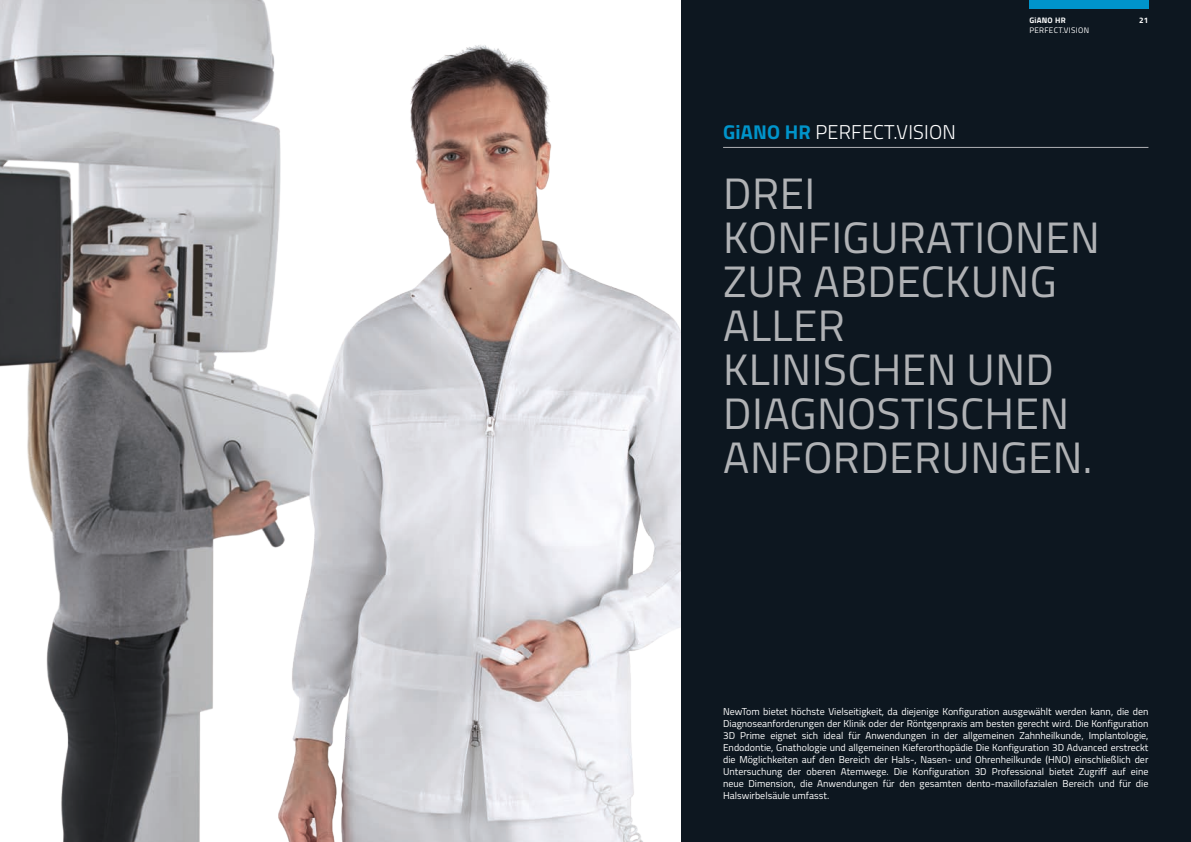
<style>
.page{position:relative;width:1191px;height:842px;background:#fff}
.page>*{position:absolute;margin:0;border:0;box-sizing:border-box;transform-origin:0 0}
.t1{font:44px/44px "Titillium";letter-spacing:.01em;color:#b0b2b5}
.t2{font:300 20px "Titillium";letter-spacing:.01em;color:#fff}
.t3{font:10px/12px "Titillium";color:#fff;text-align:justify}
.t4{font:8px "Titillium";letter-spacing:.04em;color:#fff}
.t5{font:700 8px "Titillium";letter-spacing:.03em;color:#fff}
.s1{font-weight:700;color:#0094ca}
</style>
<div class="page">
<div style="left:672px;top:0;width:519px;height:842px;background:#0d1720"></div>
<hr style="left:723px;top:147px;width:425px;height:1px;background:#b0b2b5">
<div style="left:1029px;top:0;width:119px;height:9px;background:#0094ca"></div>
<img style="left:0;top:0;width:680px;height:842px">
<p class="t5" style="left:1029px;top:14px;width:38px">GiANO HR</p>
<p class="t4" style="left:1029px;top:24px;width:61px">PERFECT.VISION</p>
<h2 class="t2" style="left:723px;top:117px;width:234px"><span class="s1">GiANO HR</span> PERFECT.VISION</h2>
<h1 class="t1" style="left:723px;top:169px;width:378px">DREI<br>KONFIGURATIONEN<br>ZUR ABDECKUNG<br>ALLER<br>KLINISCHEN UND<br>DIAGNOSTISCHEN<br>ANFORDERUNGEN.</h1>
<p class="t5" style="left:1139px;top:14px;width:11px">21</p>
<p class="t3" style="left:723px;top:705px;width:427px">NewTom bietet höchste Vielseitigkeit, da diejenige Konfiguration ausgewählt werden kann, die den Diagnoseanforderungen der Klinik oder der Röntgenpraxis am besten gerecht wird. Die Konfiguration 3D Prime eignet sich ideal für Anwendungen in der allgemeinen Zahnheilkunde, Implantologie, Endodontie, Gnathologie und allgemeinen Kieferorthopädie Die Konfiguration 3D Advanced erstreckt die Möglichkeiten auf den Bereich der Hals-, Nasen- und Ohrenheilkunde (HNO) einschließlich der Untersuchung der oberen Atemwege. Die Konfiguration 3D Professional bietet Zugriff auf eine neue Dimension, die Anwendungen für den gesamten dento-maxillofazialen Bereich und für die Halswirbelsäule umfasst.</p>
</div>
